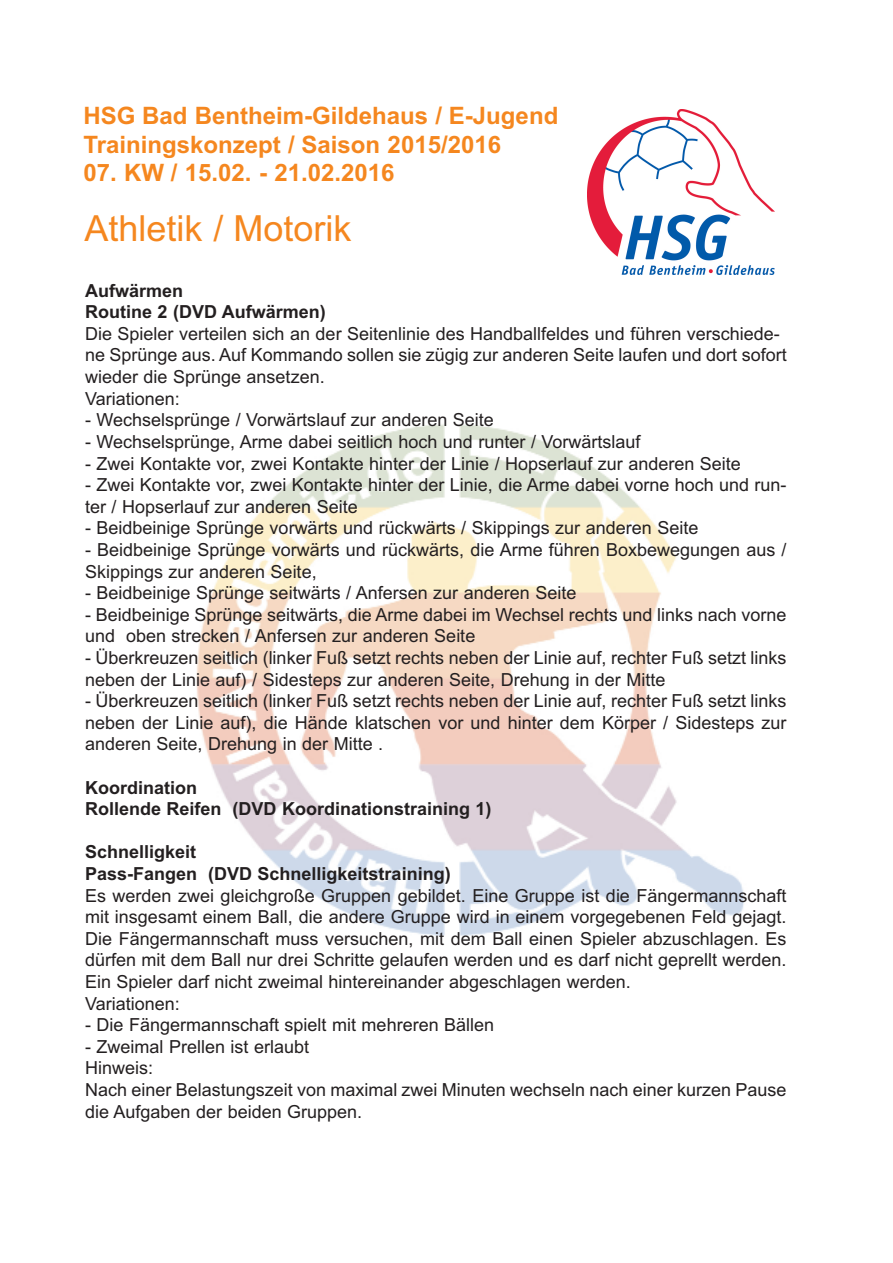
<style>
.page{position:relative;width:893px;height:1263px;background:#fff}
.page>*{position:absolute;margin:0;border:0;box-sizing:border-box;transform-origin:0 0}
.t1{font:36px "Arial";color:#f5871f}
.t2{font:700 24px/28.8px "Arial";color:#f5871f}
.t3{font:18px/21.6px "Arial";color:#231f20}
.t4{font:700 18px/21.6px "Arial";color:#231f20}
</style>
<div class="page">
<img style="left:196px;top:424px;width:548px;height:512px">
<img style="left:588px;top:110px;width:187px;height:165px">
<h2 class="t2" style="left:84px;top:102px;width:476px">HSG Bad Bentheim-Gildehaus / E-Jugend<br>Trainingskonzept / Saison 2015/2016</h2>
<h2 class="t2" style="left:84px;top:159px;width:312px">07. KW / 15.02. - 21.02.2016</h2>
<h1 class="t1" style="left:84px;top:205px;width:269px">Athletik / Motorik</h1>
<p class="t4" style="left:85px;top:280px;width:242px">Aufwärmen<br>Routine 2 (DVD Aufwärmen)</p>
<p class="t3" style="left:85px;top:323px;width:703px">Die Spieler verteilen sich an der Seitenlinie des Handballfeldes und führen verschiede&shy;ne Sprünge aus. Auf Kommando sollen sie zügig zur anderen Seite laufen und dort sofort wieder die Sprünge ansetzen.<br>Variationen:</p>
<p class="t3" style="left:85px;top:409px;width:410px">- Wechselsprünge / Vorwärtslauf zur anderen Seite</p>
<p class="t3" style="left:85px;top:431px;width:557px">- Wechselsprünge, Arme dabei seitlich hoch und runter / Vorwärtslauf</p>
<p class="t3" style="left:85px;top:453px;width:657px">- Zwei Kontakte vor, zwei Kontakte hinter der Linie / Hopserlauf zur anderen Seite</p>
<p class="t3" style="left:85px;top:474px;width:703px">- Zwei Kontakte vor, zwei Kontakte hinter der Linie, die Arme dabei vorne hoch und run&shy;ter / Hopserlauf zur anderen Seite</p>
<p class="t3" style="left:85px;top:517px;width:615px">- Beidbeinige Sprünge vorwärts und rückwärts / Skippings zur anderen Seite</p>
<p class="t3" style="left:85px;top:539px;width:703px">- Beidbeinige Sprünge vorwärts und rückwärts, die Arme führen Boxbewegungen aus /<br>Skippings zur anderen Seite,</p>
<p class="t3" style="left:85px;top:582px;width:493px">- Beidbeinige Sprünge seitwärts / Anfersen zur anderen Seite</p>
<p class="t3" style="left:85px;top:604px;width:703px">- Beidbeinige Sprünge seitwärts, die Arme dabei im Wechsel rechts und links nach vorne und oben strecken / Anfersen zur anderen Seite</p>
<p class="t3" style="left:85px;top:647px;width:703px">- Überkreuzen seitlich (linker Fuß setzt rechts neben der Linie auf, rechter Fuß setzt links neben der Linie auf) / Sidesteps zur anderen Seite, Drehung in der Mitte</p>
<p class="t3" style="left:85px;top:690px;width:703px;text-align:justify">- Überkreuzen seitlich (linker Fuß setzt rechts neben der Linie auf, rechter Fuß setzt links neben der Linie auf), die Hände klatschen vor und hinter dem Körper / Sidesteps zur anderen Seite, Drehung in der Mitte .</p>
<p class="t4" style="left:85px;top:777px;width:408px">Koordination<br>Rollende Reifen (DVD Koordinationstraining 1)</p>
<p class="t4" style="left:85px;top:842px;width:367px">Schnelligkeit<br>Pass-Fangen (DVD Schnelligkeitstraining)</p>
<p class="t3" style="left:85px;top:885px;width:703px">Es werden zwei gleichgroße Gruppen gebildet. Eine Gruppe ist die Fängermannschaft mit insgesamt einem Ball, die andere Gruppe wird in einem vorgegebenen Feld gejagt.<br>Die Fängermannschaft muss versuchen, mit dem Ball einen Spieler abzuschlagen. Es dürfen mit dem Ball nur drei Schritte gelaufen werden und es darf nicht geprellt werden.<br>Ein Spieler darf nicht zweimal hintereinander abgeschlagen werden.<br>Variationen:</p>
<p class="t3" style="left:85px;top:1014px;width:411px">- Die Fängermannschaft spielt mit mehreren Bällen</p>
<p class="t3" style="left:85px;top:1036px;width:703px">- Zweimal Prellen ist erlaubt<br>Hinweis:<br>Nach einer Belastungszeit von maximal zwei Minuten wechseln nach einer kurzen Pause die Aufgaben der beiden Gruppen.</p>
</div>
